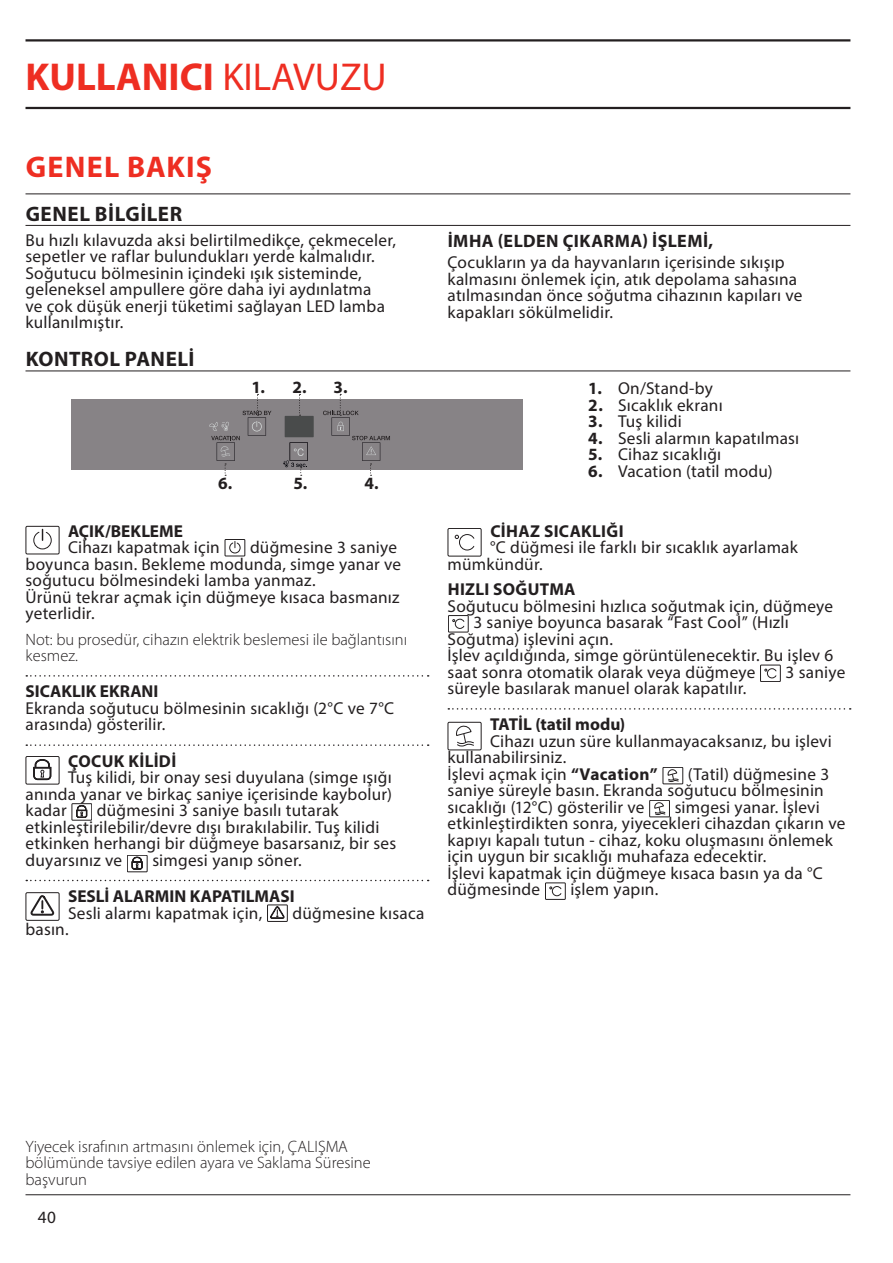
<style>
.page{position:relative;width:893px;height:1263px;background:#fff}
.page>*{position:absolute;margin:0;border:0;box-sizing:border-box;transform-origin:0 0}
.t1{font:700 39px "Myriad Pro";color:#ee2e22}
.t2{font:700 30px "Myriad Pro";letter-spacing:.04em;color:#ee2e22}
.t3{font:700 21px "Myriad Pro";letter-spacing:.025em;color:#231f20}
.t4{font:700 18px "Myriad Pro";letter-spacing:.025em;color:#231f20}
.t5{font:17.25px/16.5px "Myriad Pro";letter-spacing:.01em;color:#231f20}
.t6{font:700 17.25px "Myriad Pro";letter-spacing:.005em;color:#231f20}
.t7{font:300 16.5px/16.5px "Myriad Pro";color:#231f20}
.s1{font-weight:400}
.s2{font-weight:700}
</style>
<div class="page">
<hr style="left:26px;top:1194px;width:824px;height:1px;background:#231f20">
<hr style="left:26px;top:39px;width:824px;height:3px;background:#231f20">
<hr style="left:26px;top:194px;width:824px;height:1px;background:#231f20">
<hr style="left:26px;top:107px;width:824px;height:2px;background:#231f20">
<hr style="left:26px;top:225px;width:824px;height:1px;background:#231f20">
<hr style="left:26px;top:371px;width:824px;height:1px;background:#231f20">
<div style="left:72px;top:399px;width:451px;height:71px;background:#878386"></div>
<div style="left:285px;top:416px;width:29px;height:21px;background:#494b4b"></div>
<svg style="left:283px;top:442px;width:25px;height:34px"></svg>
<svg style="left:209px;top:394px;width:62px;height:82px"></svg>
<svg style="left:299px;top:394px;width:2px;height:22px"></svg>
<svg style="left:323px;top:394px;width:67px;height:82px"></svg>
<svg style="left:26px;top:675px;width:403px;height:2px"></svg>
<svg style="left:26px;top:744px;width:403px;height:2px"></svg>
<svg style="left:26px;top:880px;width:403px;height:1px"></svg>
<div style="left:26px;top:526px;width:34px;height:28px;border:1px solid #231f20"></div>
<svg style="left:33px;top:529px;width:19px;height:21px"></svg>
<div style="left:225px;top:539px;width:20px;height:17px;border:1px solid #231f20"></div>
<svg style="left:229px;top:541px;width:12px;height:13px"></svg>
<div style="left:26px;top:756px;width:34px;height:28px;border:1px solid #231f20"></div>
<svg style="left:33px;top:759px;width:18px;height:21px"></svg>
<div style="left:72px;top:803px;width:20px;height:17px;border:1px solid #231f20"></div>
<svg style="left:76px;top:805px;width:11px;height:13px"></svg>
<div style="left:127px;top:855px;width:20px;height:17px;border:1px solid #231f20"></div>
<svg style="left:132px;top:857px;width:11px;height:12px"></svg>
<div style="left:26px;top:892px;width:34px;height:29px;border:1px solid #231f20"></div>
<svg style="left:30px;top:895px;width:25px;height:21px"></svg>
<div style="left:267px;top:905px;width:21px;height:17px;border:1px solid #231f20"></div>
<svg style="left:270px;top:906px;width:15px;height:13px"></svg>
<svg style="left:448px;top:708px;width:403px;height:2px"></svg>
<div style="left:448px;top:528px;width:34px;height:28px;border:1px solid #231f20"></div>
<svg style="left:455px;top:534px;width:20px;height:17px"></svg>
<div style="left:448px;top:615px;width:20px;height:17px;border:1px solid #231f20"></div>
<svg style="left:452px;top:619px;width:13px;height:10px"></svg>
<div style="left:760px;top:665px;width:21px;height:17px;border:1px solid #231f20"></div>
<svg style="left:764px;top:668px;width:13px;height:10px"></svg>
<div style="left:448px;top:722px;width:34px;height:28px;border:1px solid #231f20"></div>
<svg style="left:456px;top:725px;width:18px;height:22px"></svg>
<div style="left:663px;top:767px;width:20px;height:17px;border:1px solid #231f20"></div>
<svg style="left:668px;top:769px;width:11px;height:13px"></svg>
<div style="left:649px;top:800px;width:21px;height:17px;border:1px solid #231f20"></div>
<svg style="left:654px;top:802px;width:11px;height:13px"></svg>
<div style="left:545px;top:883px;width:20px;height:17px;border:1px solid #231f20"></div>
<svg style="left:549px;top:886px;width:13px;height:10px"></svg>
<h1 class="t1" style="left:26px;top:51px;width:363px">KULLANICI <span class="s1">KILAVUZU</span></h1>
<h2 class="t2" style="left:26px;top:147px;width:188px">GENEL BAKIŞ</h2>
<p class="t3" style="left:26px;top:200px;width:158px">GENEL BILGILER</p>
<p class="t5" style="left:26px;top:232px;width:372px">Bu hızlı kılavuzda aksi belirtilmedikçe, çekmeceler, sepetler ve raflar bulundukları yerde kalmalıdır.<br>Soğutucu bölmesinin içindeki ışık sisteminde, geleneksel ampullere göre daha iyi aydınlatma<br>ve çok düşük enerji tüketimi sağlayan LED lamba kullanılmıştır.</p>
<p class="t4" style="left:448px;top:230px;width:267px">İMHA (ELDEN ÇIKARMA) IŞLEMI,</p>
<p class="t5" style="left:448px;top:254px;width:356px">Çocukların ya da hayvanların içerisinde sıkışıp kalmasını önlemek için, atık depolama sahasına atılmasından önce soğutma cihazının kapıları ve kapakları sökülmelidir.</p>
<p class="t3" style="left:26px;top:346px;width:168px">KONTROL PANELI</p>
<p class="t6" style="left:252px;top:376px;width:57px">1. 2.</p>
<p class="t6" style="left:334px;top:376px;width:15px">3.</p>
<p class="t6" style="left:218px;top:472px;width:16px">6.</p>
<p class="t6" style="left:293px;top:472px;width:15px">5.</p>
<p class="t6" style="left:364px;top:472px;width:16px">4.</p>
<p class="t6" style="left:68px;top:519px;width:117px">AÇIK/BEKLEME</p>
<p class="t5" style="left:68px;top:539px;width:153px">Cihazı kapatmak için</p>
<p class="t5" style="left:26px;top:539px;width:377px;text-indent:225px">düğmesine 3 saniye boyunca basın. Bekleme modunda, simge yanar ve soğutucu bölmesindeki lamba yanmaz.<br>Ürünü tekrar açmak için düğmeye kısaca basmanız yeterlidir.</p>
<p class="t7" style="left:26px;top:631px;width:383px">Not: bu prosedür, cihazın elektrik beslemesi ile bağlantısını kesmez.</p>
<p class="t6" style="left:26px;top:680px;width:134px">SICAKLIK EKRANI</p>
<p class="t5" style="left:26px;top:699px;width:370px">Ekranda soğutucu bölmesinin sıcaklığı (2°C ve 7°C arasında) gösterilir.</p>
<p class="t6" style="left:68px;top:750px;width:107px">ÇOCUK KILIDI</p>
<p class="t5" style="left:26px;top:769px;width:368px;text-align:justify;text-indent:43px">Tuş kilidi, bir onay sesi duyulana (simge ışığı anında yanar ve birkaç saniye içerisinde kaybolur) kadar</p>
<p class="t5" style="left:26px;top:802px;width:372px;text-indent:71px">düğmesini 3 saniye basılı tutarak etkinleştirilebilir/devre dışı bırakılabilir. Tuş kilidi etkinken herhangi bir düğmeye basarsanız, bir ses duyarsınız ve</p>
<p class="t5" style="left:152px;top:851px;width:149px">simgesi yanıp söner.</p>
<p class="t6" style="left:68px;top:885px;width:228px">SESLİ ALARMIN KAPATILMASI</p>
<p class="t5" style="left:68px;top:904px;width:196px">Sesli alarmı kapatmak için,</p>
<p class="t5" style="left:293px;top:904px;width:133px">düğmesine kısaca</p>
<p class="t5" style="left:26px;top:921px;width:43px">basın.</p>
<p class="t5" style="left:588px;top:380px;width:126px"><span class="s2">1.</span> On/Stand-by</p>
<p class="t5" style="left:588px;top:396px;width:136px"><span class="s2">2.</span> Sıcaklık ekranı</p>
<p class="t5" style="left:588px;top:413px;width:95px"><span class="s2">3.</span> Tuş kilidi</p>
<p class="t5" style="left:588px;top:429px;width:212px"><span class="s2">4.</span> Sesli alarmın kapatılması</p>
<p class="t5" style="left:588px;top:446px;width:135px"><span class="s2">5.</span> Cihaz sıcaklığı</p>
<p class="t5" style="left:588px;top:462px;width:186px"><span class="s2">6.</span> Vacation (tatil modu)</p>
<p class="t6" style="left:490px;top:519px;width:135px">CIHAZ SICAKLIĞI</p>
<p class="t5" style="left:448px;top:539px;width:352px;text-indent:43px">°C düğmesi ile farklı bir sıcaklık ayarlamak mümkündür.</p>
<p class="t6" style="left:448px;top:578px;width:129px">HIZLI SOĞUTMA</p>
<p class="t5" style="left:448px;top:597px;width:387px">Soğutucu bölmesini hızlıca soğutmak için, düğmeye</p>
<p class="t5" style="left:473px;top:614px;width:317px">3 saniye boyunca basarak “Fast Cool” (Hızlı</p>
<p class="t5" style="left:448px;top:630px;width:165px">Soğutma) işlevini açın.</p>
<p class="t5" style="left:448px;top:647px;width:387px">İşlev açıldığında, simge görüntülenecektir. Bu işlev 6</p>
<p class="t5" style="left:448px;top:663px;width:309px">saat sonra otomatik olarak veya düğmeye</p>
<p class="t5" style="left:785px;top:663px;width:61px">3 saniye</p>
<p class="t5" style="left:448px;top:680px;width:299px">süreyle basılarak manuel olarak kapatılır.</p>
<p class="t6" style="left:490px;top:713px;width:137px">TATİL (tatil modu)</p>
<p class="t5" style="left:448px;top:732px;width:386px;text-indent:43px">Cihazı uzun süre kullanmayacaksanız, bu işlevi kullanabilirsiniz.<br>İşlevi açmak için <span class="s2">“Vacation”</span></p>
<p class="t5" style="left:448px;top:765px;width:383px;text-indent:240px">(Tatil) düğmesine 3 saniye süreyle basın. Ekranda soğutucu bölmesinin sıcaklığı (12°C) gösterilir ve</p>
<p class="t5" style="left:448px;top:798px;width:399px;text-indent:227px">simgesi yanar. İşlevi etkinleştirdikten sonra, yiyecekleri cihazdan çıkarın ve kapıyı kapalı tutun - cihaz, koku oluşmasını önlemek için uygun bir sıcaklığı muhafaza edecektir.<br>İşlevi kapatmak için düğmeye kısaca basın ya da °C düğmesinde</p>
<p class="t5" style="left:570px;top:881px;width:88px">işlem yapın.</p>
<p class="t7" style="left:26px;top:1137px;width:347px">Yiyecek israfının artmasını önlemek için, ÇALIŞMA bölümünde tavsiye edilen ayara ve Saklama Süresine başvurun</p>
<p class="t5" style="left:38px;top:1208px;width:20px">40</p>
</div>
